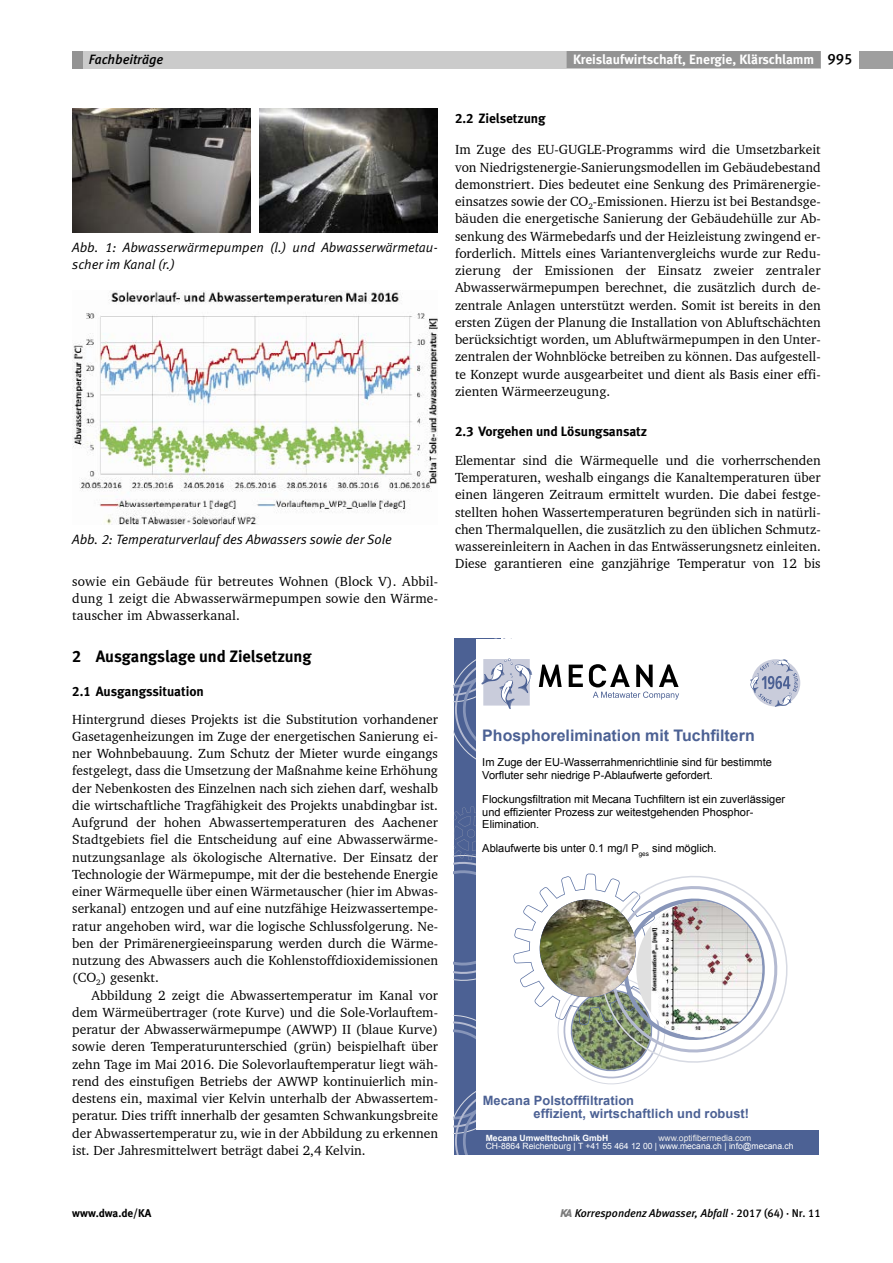
<style>
.page{position:relative;width:893px;height:1263px;background:#fff}
.page>*{position:absolute;margin:0;border:0;box-sizing:border-box;transform-origin:0 0}
.t1{font:18px/34px "Arial";color:#000}
.Z1{font:16.5px "Meta Bold LF";letter-spacing:-.005em;color:#000}
.t2{font:700 15.9px "Arial";color:#4c6194}
.Seitenzahl_rechts{font:15px "Meta Medium LF";color:#000}
.G1_-_OE{font:13.5px/17.2px "Charter BT";color:#000;text-align:justify}
.G1{font:13.5px/17.2px "Charter BT";color:#000;text-align:justify}
.BU{font:italic 13.5px/17.2px "Meta Normal LF";color:#000}
.Z1_1{font:13.5px "Meta Bold LF";letter-spacing:-.005em;color:#000}
.Kolumnentitel-negati{font:13.5px "Meta Bold LF";color:#fff}
.Z1_1_nach_Z1{font:13.5px "Meta Bold LF";color:#000}
.t3{font:italic 13.5px "Meta Medium LF";color:#000}
.t4{font:700 12.9px/12.9px "Arial";letter-spacing:.005em;color:#4c6194}
.Ausgabe{font:italic 11.25px "Meta Medium LF";letter-spacing:-.005em;color:#000}
.Ausgabe-2{font:700 11.25px "Meta";color:#000}
.t5{font:11.1px/12.3px "Arial";color:#000}
.t6{font:8.55px/8.6px "Arial";color:#fff}
.t7{font:700 8.55px "Arial";color:#fff}
.s1{color:#efeeec}
.s2{font-family:"KAKW";font-style:normal;font-size:11.7px;color:#7c7c7c}
.s3{font-style:normal}
</style>
<div class="page">
<div style="left:120px;top:51px;width:701px;height:17px;background:#cbcbcb"></div>
<div style="left:567px;top:51px;width:254px;height:17px;background:#939393"></div>
<div style="left:859px;top:51px;width:34px;height:17px;background:#9f9f9f"></div>
<div style="left:72px;top:51px;width:11px;height:17px;background:#939393"></div>
<div style="left:83px;top:51px;width:86px;height:17px;background:#cbcbcb"></div>
<img style="left:72px;top:108px;width:179px;height:125px">
<img style="left:259px;top:108px;width:179px;height:124px">
<img style="left:72px;top:291px;width:366px;height:234px">
<div style="left:454px;top:639px;width:47px;height:516px;background:#4c6194"></div>
<div style="left:476px;top:1129px;width:342px;height:26px;background:#4c6194"></div>
<div style="left:476px;top:639px;width:342px;height:491px;background:#fff"></div>
<svg style="left:454px;top:658px;width:129px;height:102px"></svg>
<svg style="left:589px;top:664px;width:90px;height:35px"></svg>
<svg style="left:750px;top:659px;width:48px;height:47px"></svg>
<svg style="left:454px;top:806px;width:189px;height:349px"></svg>
<svg style="left:587px;top:862px;width:201px;height:212px"></svg>
<div style="left:636px;top:901px;width:126px;height:136px;background:#e0e0e0;border-radius:50%"></div>
<img style="left:651px;top:901px;width:111px;height:136px">
<img style="left:540px;top:899px;width:96px;height:98px">
<p class="t3" style="left:89px;top:51px;width:76px">Fachbeiträge</p>
<p class="Kolumnentitel-negati" style="left:573px;top:51px;width:243px">Kreislaufwirtschaft, Energie, Klärschlamm</p>
<p class="Seitenzahl_rechts" style="left:827px;top:50px;width:27px">995</p>
<p class="BU" style="left:72px;top:238px;width:367px">Abb. 1: Abwasserwärmepumpen (l.) und Abwasserwärmetau&shy;scher im Kanal (r.)</p>
<p class="BU" style="left:72px;top:530px;width:321px">Abb. 2: Temperaturverlauf des Abwassers sowie der Sole</p>
<p class="G1_-_OE" style="left:72px;top:572px;width:367px">sowie ein Gebäude für betreutes Wohnen (Block V). Abbil&shy;dung 1 zeigt die Abwasserwärmepumpen sowie den Wärme&shy;tauscher im Abwasserkanal.</p>
<p class="Z1" style="left:72px;top:646px;width:241px">2 Ausgangslage und Zielsetzung</p>
<p class="Z1_1_nach_Z1" style="left:72px;top:683px;width:133px">2.1 Ausgangssituation</p>
<p class="G1_-_OE" style="left:72px;top:710px;width:367px;text-align:left">Hintergrund dieses Projekts ist die Substitution vorhandener Gasetagenheizungen im Zuge der energetischen Sanierung ei&shy;ner Wohnbebauung. Zum Schutz der Mieter wurde eingangs festgelegt, dass die Umsetzung der Maßnahme keine Erhöhung der Nebenkosten des Einzelnen nach sich ziehen darf, weshalb die wirtschaftliche Tragfähigkeit des Projekts unabdingbar ist.<br>Aufgrund der hohen Abwassertemperaturen des Aachener Stadtgebiets fiel die Entscheidung auf eine Abwasserwärme&shy;nutzungsanlage als ökologische Alternative. Der Einsatz der Technologie der Wärmepumpe, mit der die bestehende Energie einer Wärmequelle über einen Wärmetauscher (hier im Abwas&shy;serkanal) entzogen und auf eine nutzfähige Heizwassertempe&shy;ratur angehoben wird, war die logische Schlussfolgerung. Ne&shy;ben der Primärenergieeinsparung werden durch die Wärme&shy;nutzung des Abwassers auch die Kohlenstoffdioxidemissionen (CO<sub>2</sub>) gesenkt.</p>
<p class="G1" style="left:72px;top:986px;width:367px;text-indent:19px">Abbildung 2 zeigt die Abwassertemperatur im Kanal vor dem Wärmeübertrager (rote Kurve) und die Sole-Vorlauftem&shy;peratur der Abwasserwärmepumpe (AWWP) II (blaue Kurve) sowie deren Temperaturunterschied (grün) beispielhaft über zehn Tage im Mai 2016. Die Solevorlauftemperatur liegt wäh&shy;rend des einstufigen Betriebs der AWWP kontinuierlich min&shy;destens ein, maximal vier Kelvin unterhalb der Abwassertem&shy;peratur. Dies trifft innerhalb der gesamten Schwankungsbreite der Abwassertemperatur zu, wie in der Abbildung zu erkennen ist. Der Jahresmittelwert beträgt dabei 2,4 Kelvin.</p>
<p class="Z1_1" style="left:455px;top:110px;width:92px">2.2 Zielsetzung</p>
<p class="G1_-_OE" style="left:455px;top:141px;width:367px">Im Zuge des EU-GUGLE-Programms wird die Umsetzbarkeit von Niedrigstenergie-Sanierungsmodellen im Gebäudebestand demonstriert. Dies bedeutet eine Senkung des Primärenergie&shy;einsatzes sowie der CO<sub>2</sub>-Emissionen. Hierzu ist bei Bestandsge&shy;bäuden die energetische Sanierung der Gebäudehülle zur Ab&shy;senkung des Wärmebedarfs und der Heizleistung zwingend er&shy;forderlich. Mittels eines Variantenvergleichs wurde zur Redu&shy;zierung der Emissionen der Einsatz zweier zentraler Abwasserwärmepumpen berechnet, die zusätzlich durch de&shy;zentrale Anlagen unterstützt werden. Somit ist bereits in den ersten Zügen der Planung die Installation von Abluftschächten berücksichtigt worden, um Abluftwärmepumpen in den Unter&shy;zentralen der Wohnblöcke betreiben zu können. Das aufgestell&shy;te Konzept wurde ausgearbeitet und dient als Basis einer effi&shy;zienten Wärmeerzeugung.</p>
<p class="Z1_1" style="left:455px;top:424px;width:194px">2.3 Vorgehen und Lösungsansatz</p>
<p class="G1_-_OE" style="left:455px;top:451px;width:367px;text-align:left">Elementar sind die Wärmequelle und die vorherrschenden Temperaturen, weshalb eingangs die Kanaltemperaturen über einen längeren Zeitraum ermittelt wurden. Die dabei festge&shy;stellten hohen Wassertemperaturen begründen sich in natürli&shy;chen Thermalquellen, die zusätzlich zu den üblichen Schmutz&shy;wassereinleitern in Aachen in das Entwässerungsnetz einleiten.<br>Diese garantieren eine ganzjährige Temperatur von 12 bis</p>
<p class="t1" style="left:669px;top:486px;width:178px">Archivdatei 17-10-015<br>86 x 121 mm</p>
<p class="t2" style="left:482px;top:725px;width:274px">Phosphorelimination mit Tuchfiltern</p>
<p class="t5" style="left:482px;top:756px;width:291px">Im Zuge der EU-Wasserrahmenrichtlinie sind für bestimmte<br>Vorfluter sehr niedrige P-Ablaufwerte gefordert.</p>
<p class="t5" style="left:482px;top:793px;width:304px">Flockungsfiltration mit Mecana Tuchfiltern ist ein zuverlässiger und effizienter Prozess zur weitestgehenden Phosphor-<br>Elimination.</p>
<p class="t5" style="left:482px;top:842px;width:236px">Ablaufwerte bis unter 0.1 mg/l P<sub>ges</sub> sind möglich.</p>
<p class="t4" style="left:534px;top:1094px;width:217px;text-indent:-51px">Mecana Polstofffiltration<br>effizient, wirtschaftlich und robust!</p>
<p class="t6" style="left:486px;top:1133px;width:309px;text-indent:173px"><span class="s1">www.optifibermedia.com<br></span>CH-8864 Reichenburg | T +41 55 464 12 00 | www.mecana.ch | info@mecana.ch</p>
<p class="t7" style="left:486px;top:1132px;width:124px">Mecana Umwelttechnik GmbH</p>
<p class="Ausgabe-2" style="left:72px;top:1206px;width:81px">www.dwa.de/KA</p>
<p class="Ausgabe" style="left:561px;top:1206px;width:262px"><span class="s2">a</span> Korrespondenz Abwasser, Abfall <span class="s3">· 2017 (64) · Nr. 11</span></p>
</div>
